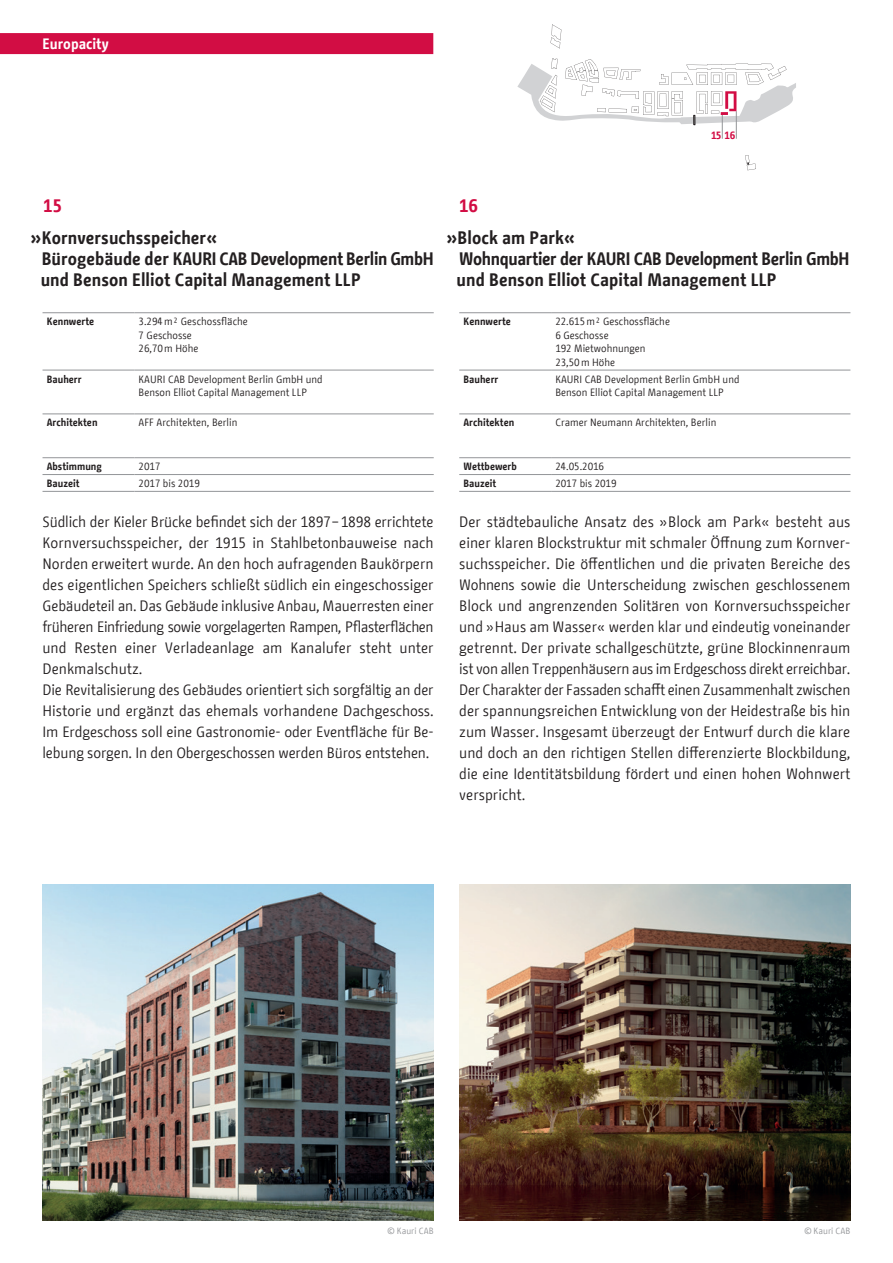
<style>
.page{position:relative;width:893px;height:1263px;background:#fff}
.page>*{position:absolute;margin:0;border:0;box-sizing:border-box;transform-origin:0 0}
.t1{font:700 18px/21px "BMF Change";color:#231f20}
.t2{font:700 18px "BMF Change";color:#d20d44}
.t3{font:15px/21px "BMF Change";color:#231f20}
.t4{font:700 15px "BMF Change";color:#fff}
.t5{font:14.85px "BMF Change";letter-spacing:-.01em;color:#231f20}
.t6{font:10.5px/13.5px "BMF Change";color:#231f20}
.t7{font:700 10.5px "BMF Change";color:#231f20}
.t8{font:700 10.5px "BMF Change";color:#d20d44}
.t9{font:9px "BMF Change";color:#939598}
.s1{font-size:14.85px}
.s2{font-size:15px}
</style>
<div class="page">
<div style="left:0;top:33px;width:423px;height:21px;background:#d20d44"></div>
<svg style="left:551px;top:24px;width:10px;height:24px"></svg>
<svg style="left:745px;top:155px;width:11px;height:15px"></svg>
<hr style="left:43px;top:491px;width:91px;height:1px;background:#939598">
<hr style="left:134px;top:491px;width:300px;height:1px;background:#939598">
<hr style="left:43px;top:474px;width:91px;height:1px;background:#939598">
<hr style="left:134px;top:474px;width:300px;height:1px;background:#939598">
<hr style="left:43px;top:457px;width:91px;height:1px;background:#939598">
<hr style="left:134px;top:457px;width:300px;height:1px;background:#939598">
<hr style="left:43px;top:414px;width:91px;height:1px;background:#939598">
<hr style="left:134px;top:414px;width:300px;height:1px;background:#939598">
<hr style="left:43px;top:370px;width:91px;height:1px;background:#939598">
<hr style="left:134px;top:370px;width:300px;height:1px;background:#939598">
<hr style="left:43px;top:312px;width:91px;height:1px;background:#939598">
<hr style="left:134px;top:312px;width:300px;height:1px;background:#939598">
<hr style="left:459px;top:491px;width:92px;height:1px;background:#939598">
<hr style="left:551px;top:491px;width:299px;height:1px;background:#939598">
<hr style="left:459px;top:474px;width:92px;height:1px;background:#939598">
<hr style="left:551px;top:474px;width:299px;height:1px;background:#939598">
<hr style="left:459px;top:457px;width:92px;height:1px;background:#939598">
<hr style="left:551px;top:457px;width:299px;height:1px;background:#939598">
<hr style="left:459px;top:414px;width:92px;height:1px;background:#939598">
<hr style="left:551px;top:414px;width:299px;height:1px;background:#939598">
<hr style="left:459px;top:370px;width:92px;height:1px;background:#939598">
<hr style="left:551px;top:370px;width:299px;height:1px;background:#939598">
<hr style="left:459px;top:312px;width:92px;height:1px;background:#939598">
<hr style="left:551px;top:312px;width:299px;height:1px;background:#939598">
<svg style="left:517px;top:58px;width:279px;height:81px"></svg>
<img style="left:43px;top:884px;width:391px;height:336px">
<img style="left:459px;top:884px;width:391px;height:336px">
<p class="t4" style="left:43px;top:33px;width:68px">Europacity</p>
<p class="t8" style="left:711px;top:128px;width:25px">15 16</p>
<p class="t2" style="left:43px;top:193px;width:20px">15</p>
<p class="t1" style="left:41px;top:227px;width:394px;text-indent:-10px">»Kornversuchsspeicher«<br>Bürogebäude der KAURI CAB Development Berlin GmbH und Benson Elliot Capital Management LLP</p>
<p class="t7" style="left:47px;top:314px;width:49px">Kennwerte</p>
<p class="t6" style="left:139px;top:315px;width:111px">3.294 m² Geschossfläche<br>7 Geschosse<br>26,70 m Höhe</p>
<p class="t7" style="left:47px;top:371px;width:36px">Bauherr</p>
<p class="t6" style="left:139px;top:372px;width:186px">KAURI CAB Development Berlin GmbH und<br>Benson Elliot Capital Management LLP</p>
<p class="t7" style="left:47px;top:415px;width:52px">Architekten</p>
<p class="t6" style="left:139px;top:416px;width:100px">AFF Architekten, Berlin</p>
<p class="t7" style="left:47px;top:459px;width:57px">Abstimmung</p>
<p class="t6" style="left:139px;top:460px;width:23px">2017</p>
<p class="t7" style="left:47px;top:476px;width:34px">Bauzeit</p>
<p class="t6" style="left:139px;top:477px;width:63px">2017 bis 2019</p>
<p class="t3" style="left:42px;top:512px;width:393px">Südlich der Kieler Brücke befindet sich der 1897 – 1898 errichtete Kornversuchsspeicher, der 1915 in Stahlbetonbauweise nach Norden erweitert wurde. An den hoch aufragenden Baukörpern des eigentlichen Speichers schließt südlich ein eingeschossiger Gebäudeteil an. Das Gebäude inklusive Anbau, Mauerresten einer früheren Einfriedung sowie vorgelagerten Rampen, Pflasterflächen und Resten einer Verladeanlage am Kanalufer steht unter Denkmalschutz.<br>Die Revitalisierung des Gebäudes orientiert sich sorgfältig an der Historie und ergänzt das ehemals vorhandene Dachge<span class="s1">schoss.</span></p>
<p class="t5" style="left:43px;top:721px;width:393px">Im Erdgeschoss soll eine Gastronomie- oder Eventfläche <span class="s2">für Be-</span></p>
<p class="t3" style="left:43px;top:743px;width:388px">lebung sorgen. In den Obergeschossen werden Büros entstehen.</p>
<p class="t2" style="left:459px;top:193px;width:20px">16</p>
<p class="t1" style="left:457px;top:227px;width:394px;text-indent:-10px">»Block am Park«<br>Wohnquartier der KAURI CAB Development Berlin GmbH und Benson Elliot Capital Management LLP</p>
<p class="t7" style="left:463px;top:314px;width:49px">Kennwerte</p>
<p class="t6" style="left:555px;top:315px;width:116px">22.615 m² Geschossfläche</p>
<p class="t6" style="left:555px;top:328px;width:92px">6 Geschosse<br>192 Mietwohnungen<br>23,50 m Höhe</p>
<p class="t7" style="left:463px;top:371px;width:36px">Bauherr</p>
<p class="t6" style="left:555px;top:372px;width:186px">KAURI CAB Development Berlin GmbH und<br>Benson Elliot Capital Management LLP</p>
<p class="t7" style="left:463px;top:415px;width:52px">Architekten</p>
<p class="t6" style="left:555px;top:416px;width:163px">Cramer Neumann Architekten, Berlin</p>
<p class="t7" style="left:463px;top:459px;width:55px">Wettbewerb</p>
<p class="t6" style="left:555px;top:460px;width:50px">24.05.2016</p>
<p class="t7" style="left:463px;top:476px;width:34px">Bauzeit</p>
<p class="t6" style="left:555px;top:477px;width:63px">2017 bis 2019</p>
<p class="t3" style="left:459px;top:512px;width:393px;text-align:justify">Der städtebauliche Ansatz des »Block am Park« besteht aus einer klaren Blockstruktur mit schmaler Öffnung zum Kornver&shy;suchsspeicher. Die öffentlichen und die privaten Bereiche des Wohnens sowie die Unterscheidung zwischen geschlossenem Block und angrenzenden Solitären von Kornversuchsspeicher und »Haus am Wasser« werden klar und eindeutig voneinander getrennt. Der private schallgeschützte, grüne Blockinnenraum ist von allen Treppenhäusern aus im Erdgeschoss direkt erreichbar.<br>Der Charakter der Fassaden schafft einen Zusammenhalt zwischen der spannungsreichen Entwicklung von der Heidestraße bis hin zum Wasser. Insgesamt überzeugt der Entwurf durch die klare und doch an den richtigen Stellen differenzierte Blockbildung, die eine Identitätsbildung fördert und einen hohen Wohnwert verspricht.</p>
<p class="t9" style="left:387px;top:1224px;width:48px">© Kauri CAB</p>
<p class="t9" style="left:804px;top:1224px;width:48px">© Kauri CAB</p>
</div>
